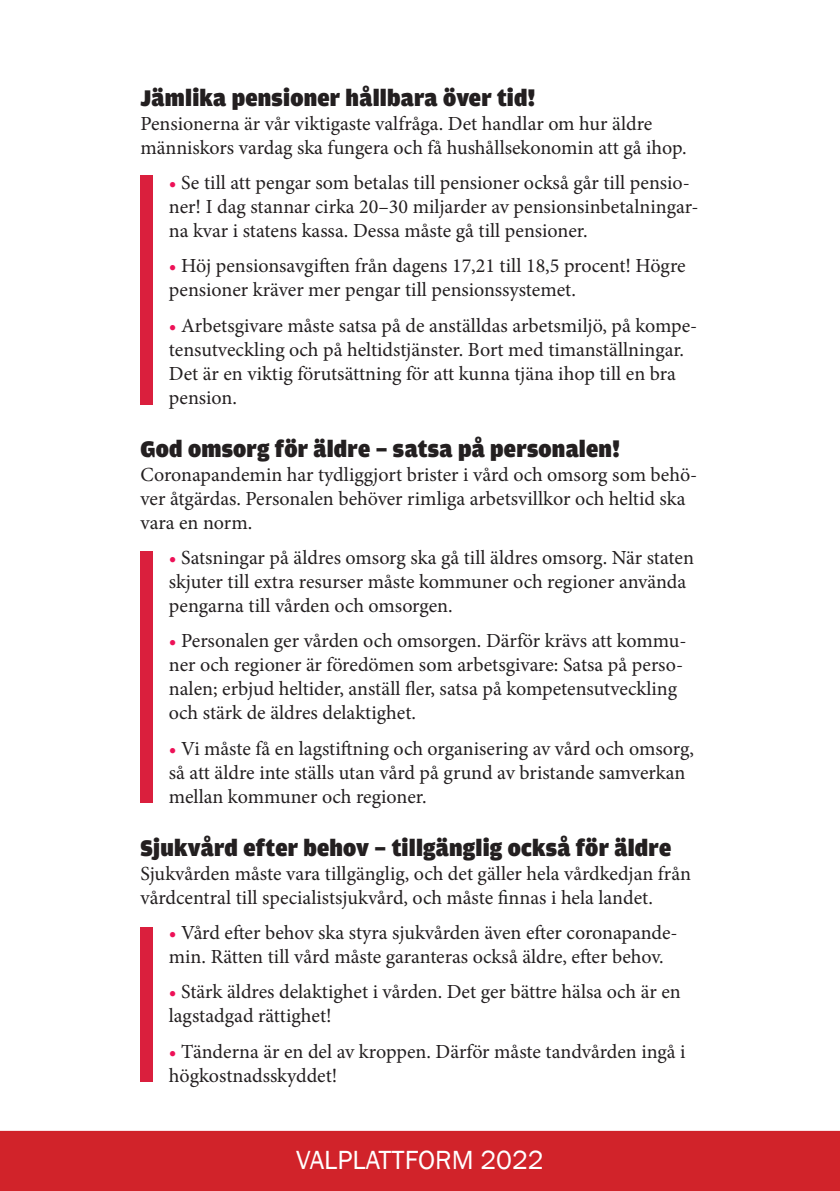
<style>
.page{position:relative;width:840px;height:1191px;background:#fff}
.page>*{position:absolute;margin:0;border:0;box-sizing:border-box;transform-origin:0 0}
.t1{font:27px "Franklin Gothic";color:#fff}
.t2{font:900 24px "Amplitude";letter-spacing:.01em;color:#231f20}
.t3{font:20px/24px "Minion Pro";color:#231f20}
.s1{color:#ed1157}
</style>
<div class="page">
<div style="left:0;top:1130px;width:839px;height:61px;background:#d1232a"></div>
<div style="left:140px;top:175px;width:13px;height:230px;background:#da1f3d"></div>
<div style="left:140px;top:551px;width:13px;height:251px;background:#da1f3d"></div>
<div style="left:140px;top:926px;width:13px;height:155px;background:#da1f3d"></div>
<p class="t2" style="left:140px;top:84px;width:396px">Jämlika pensioner hållbara över tid!</p>
<p class="t3" style="left:140px;top:111px;width:547px">Pensionerna är vår viktigaste valfråga. Det handlar om hur äldre människors vardag ska fungera och få hushållsekonomin att gå ihop.</p>
<p class="t3" style="left:169px;top:171px;width:531px"><span class="s1">•</span> Se till att pengar som betalas till pensioner också går till pensio&shy;ner! I dag stannar cirka 20–30 miljarder av pensionsinbetalningar&shy;na kvar i statens kassa. Dessa måste gå till pensioner.</p>
<p class="t3" style="left:169px;top:254px;width:518px"><span class="s1">•</span> Höj pensionsavgiften från dagens 17,21 till 18,5 procent! Högre pensioner kräver mer pengar till pensionssystemet.</p>
<p class="t3" style="left:169px;top:313px;width:530px"><span class="s1">•</span> Arbetsgivare måste satsa på de anställdas arbetsmiljö, på kompe&shy;tensutveckling och på heltidstjänster. Bort med timanställningar.<br>Det är en viktig förutsättning för att kunna tjäna ihop till en bra pension.</p>
<p class="t2" style="left:140px;top:435px;width:480px">God omsorg för äldre – satsa på personalen!</p>
<p class="t3" style="left:140px;top:462px;width:558px">Coronapandemin har tydliggjort brister i vård och omsorg som behö&shy;ver åtgärdas. Personalen behöver rimliga arbetsvillkor och heltid ska vara en norm.</p>
<p class="t3" style="left:169px;top:546px;width:526px"><span class="s1">•</span> Satsningar på äldres omsorg ska gå till äldres omsorg. När staten skjuter till extra resurser måste kommuner och regioner använda pengarna till vården och omsorgen.</p>
<p class="t3" style="left:169px;top:629px;width:519px"><span class="s1">•</span> Personalen ger vården och omsorgen. Därför krävs att kommu&shy;ner och regioner är föredömen som arbetsgivare: Satsa på perso&shy;nalen; erbjud heltider, anställ fler, satsa på kompetensutveckling och stärk de äldres delaktighet.</p>
<p class="t3" style="left:169px;top:736px;width:526px"><span class="s1">•</span> Vi måste få en lagstiftning och organisering av vård och omsorg, så att äldre inte ställs utan vård på grund av bristande samverkan mellan kommuner och regioner.</p>
<p class="t2" style="left:140px;top:834px;width:532px">Sjukvård efter behov – tillgänglig också för äldre</p>
<p class="t3" style="left:140px;top:861px;width:551px">Sjukvården måste vara tillgänglig, och det gäller hela vårdkedjan från vårdcentral till specialistsjukvård, och måste finnas i hela landet.</p>
<p class="t3" style="left:169px;top:920px;width:510px"><span class="s1">•</span> Vård efter behov ska styra sjukvården även efter coronapande&shy;min. Rätten till vård måste garanteras också äldre, efter behov.</p>
<p class="t3" style="left:169px;top:980px;width:513px"><span class="s1">•</span> Stärk äldres delaktighet i vården. Det ger bättre hälsa och är en lagstadgad rättighet!</p>
<p class="t3" style="left:169px;top:1039px;width:518px"><span class="s1">•</span> Tänderna är en del av kroppen. Därför måste tandvården ingå i högkostnadsskyddet!</p>
<h1 class="t1" style="left:296px;top:1143px;width:249px">VALPLATTFORM 2022</h1>
</div>
